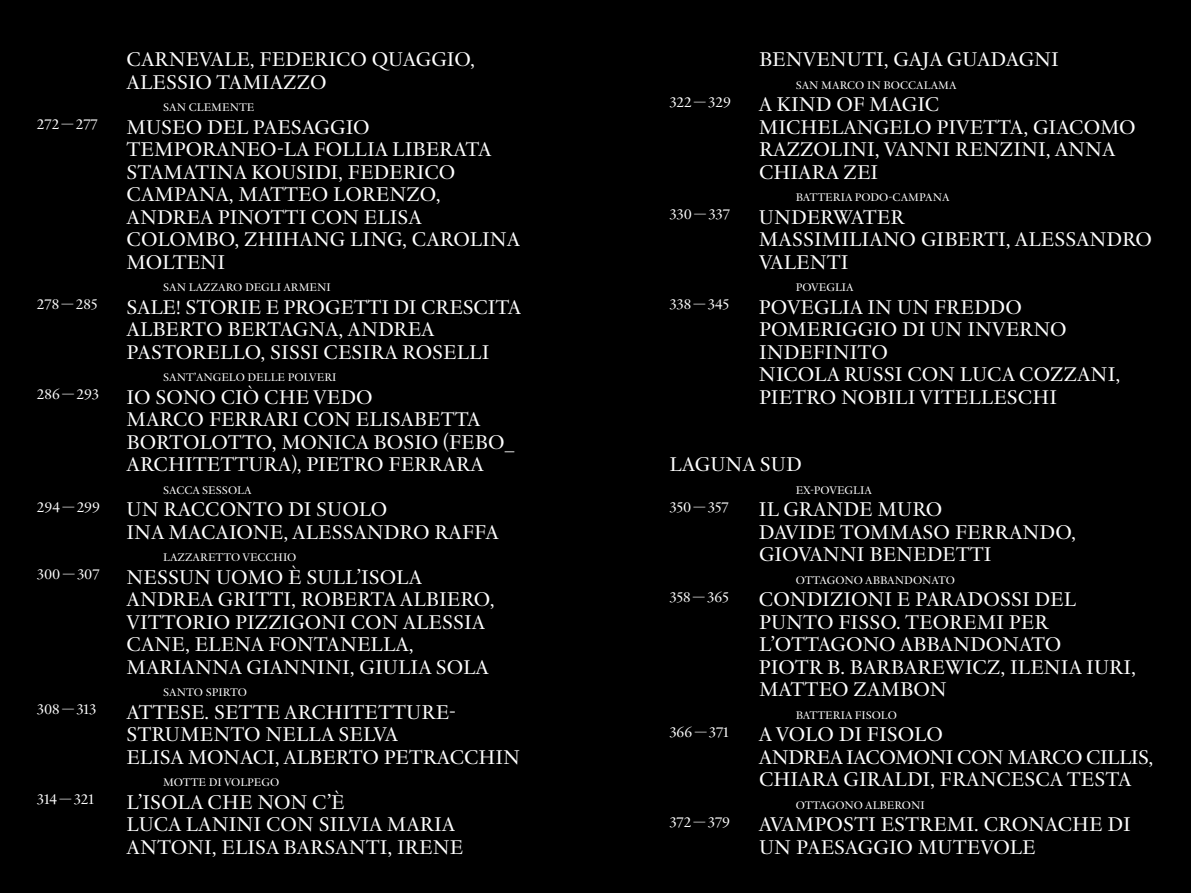
<style>
.page{position:relative;width:1191px;height:893px;background:#000}
.page>*{position:absolute;margin:0;border:0;box-sizing:border-box;transform-origin:0 0}
.t1{font:20.25px/22.5px "J Jannon";letter-spacing:.005em;color:#fff}
.t2{font:14.25px "J Jannon";color:#fff}
.t3{font:11.25px "J Jannon";letter-spacing:.005em;color:#fff}
</style>
<div class="page">
<p class="t1" style="left:127px;top:47px;width:350px">CARNEVALE, FEDERICO QUAGGIO,<br>ALESSIO TAMIAZZO</p>
<p class="t3" style="left:163px;top:99px;width:93px">SAN CLEMENTE</p>
<p class="t2" style="left:37px;top:114px;width:62px">272 — 277</p>
<p class="t1" style="left:126px;top:114px;width:395px">MUSEO DEL PAESAGGIO<br>TEMPORANEO-LA FOLLIA LIBERATA<br>STAMATINA KOUSIDI, FEDERICO<br>CAMPANA, MATTEO LORENZO,<br>ANDREA PINOTTI CON ELISA<br>COLOMBO, ZHIHANG LING, CAROLINA<br>MOLTENI</p>
<p class="t3" style="left:163px;top:279px;width:169px">SAN LAZZARO DEGLI ARMENI</p>
<p class="t2" style="left:37px;top:294px;width:62px">278 — 285</p>
<p class="t1" style="left:126px;top:294px;width:396px">SALE! STORIE E PROGETTI DI CRESCITA<br>ALBERTO BERTAGNA, ANDREA<br>PASTORELLO, SISSI CESIRA ROSELLI</p>
<p class="t3" style="left:163px;top:369px;width:175px">SANT’ANGELO DELLE POLVERI</p>
<p class="t2" style="left:37px;top:384px;width:63px">286 — 293</p>
<p class="t1" style="left:126px;top:384px;width:389px">IO SONO CIÒ CHE VEDO<br>MARCO FERRARI CON ELISABETTA<br>BORTOLOTTO, MONICA BOSIO (FEBO_<br>ARCHITETTURA), PIETRO FERRARA</p>
<p class="t3" style="left:163px;top:482px;width:90px">SACCA SESSOLA</p>
<p class="t2" style="left:37px;top:496px;width:64px">294 — 299</p>
<p class="t1" style="left:126px;top:497px;width:374px">UN RACCONTO DI SUOLO<br>INA MACAIONE, ALESSANDRO RAFFA</p>
<p class="t3" style="left:163px;top:549px;width:135px">LAZZARETTO VECCHIO</p>
<p class="t2" style="left:37px;top:564px;width:64px">300 — 307</p>
<p class="t1" style="left:126px;top:564px;width:369px">NESSUN UOMO È SULL’ISOLA<br>ANDREA GRITTI, ROBERTA ALBIERO,<br>VITTORIO PIZZIGONI CON ALESSIA<br>CANE, ELENA FONTANELLA,<br>MARIANNA GIANNINI, GIULIA SOLA</p>
<p class="t3" style="left:163px;top:684px;width:85px">SANTO SPIRTO</p>
<p class="t2" style="left:37px;top:699px;width:61px">308 — 313</p>
<p class="t1" style="left:126px;top:699px;width:395px">ATTESE. SETTE ARCHITETTURE-<br>STRUMENTO NELLA SELVA<br>ELISA MONACI, ALBERTO PETRACCHIN</p>
<p class="t3" style="left:163px;top:774px;width:117px">MOTTE DI VOLPEGO</p>
<p class="t2" style="left:37px;top:789px;width:59px">314 — 321</p>
<p class="t1" style="left:126px;top:789px;width:338px">L’ISOLA CHE NON C’È<br>LUCA LANINI CON SILVIA MARIA<br>ANTONI, ELISA BARSANTI, IRENE</p>
<p class="t1" style="left:759px;top:47px;width:301px">BENVENUTI, GAJA GUADAGNI</p>
<p class="t3" style="left:795px;top:77px;width:162px">SAN MARCO IN BOCCALAMA</p>
<p class="t2" style="left:669px;top:91px;width:63px">322 — 329</p>
<p class="t1" style="left:759px;top:92px;width:378px">A KIND OF MAGIC<br>MICHELANGELO PIVETTA, GIACOMO<br>RAZZOLINI, VANNI RENZINI, ANNA<br>CHIARA ZEI</p>
<p class="t3" style="left:795px;top:189px;width:155px">BATTERIA PODO-CAMPANA</p>
<p class="t2" style="left:669px;top:204px;width:62px">330 — 337</p>
<p class="t1" style="left:759px;top:204px;width:395px">UNDERWATER<br>MASSIMILIANO GIBERTI, ALESSANDRO<br>VALENTI</p>
<p class="t3" style="left:795px;top:279px;width:59px">POVEGLIA</p>
<p class="t2" style="left:669px;top:294px;width:61px">338 — 345</p>
<p class="t1" style="left:759px;top:294px;width:363px">POVEGLIA IN UN FREDDO<br>POMERIGGIO DI UN INVERNO<br>INDEFINITO<br>NICOLA RUSSI CON LUCA COZZANI,<br>PIETRO NOBILI VITELLESCHI</p>
<p class="t1" style="left:669px;top:452px;width:134px">LAGUNA SUD</p>
<p class="t3" style="left:795px;top:482px;width:78px">EX-POVEGLIA</p>
<p class="t2" style="left:669px;top:496px;width:61px">350 — 357</p>
<p class="t1" style="left:759px;top:497px;width:319px">IL GRANDE MURO<br>DAVIDE TOMMASO FERRANDO,<br>GIOVANNI BENEDETTI</p>
<p class="t3" style="left:795px;top:572px;width:161px">OTTAGONO ABBANDONATO</p>
<p class="t2" style="left:669px;top:586px;width:61px">358 — 365</p>
<p class="t1" style="left:759px;top:587px;width:378px">CONDIZIONI E PARADOSSI DEL<br>PUNTO FISSO. TEOREMI PER<br>L’OTTAGONO ABBANDONATO<br>PIOTR B. BARBAREWICZ, ILENIA IURI,<br>MATTEO ZAMBON</p>
<p class="t3" style="left:795px;top:707px;width:103px">BATTERIA FISOLO</p>
<p class="t2" style="left:669px;top:721px;width:61px">366 — 371</p>
<p class="t1" style="left:759px;top:722px;width:396px">A VOLO DI FISOLO<br>ANDREA IACOMONI CON MARCO CILLIS,<br>CHIARA GIRALDI, FRANCESCA TESTA</p>
<p class="t3" style="left:795px;top:797px;width:130px">OTTAGONO ALBERONI</p>
<p class="t2" style="left:669px;top:811px;width:62px">372 — 379</p>
<p class="t1" style="left:759px;top:812px;width:373px">AVAMPOSTI ESTREMI. CRONACHE DI<br>UN PAESAGGIO MUTEVOLE</p>
</div>
